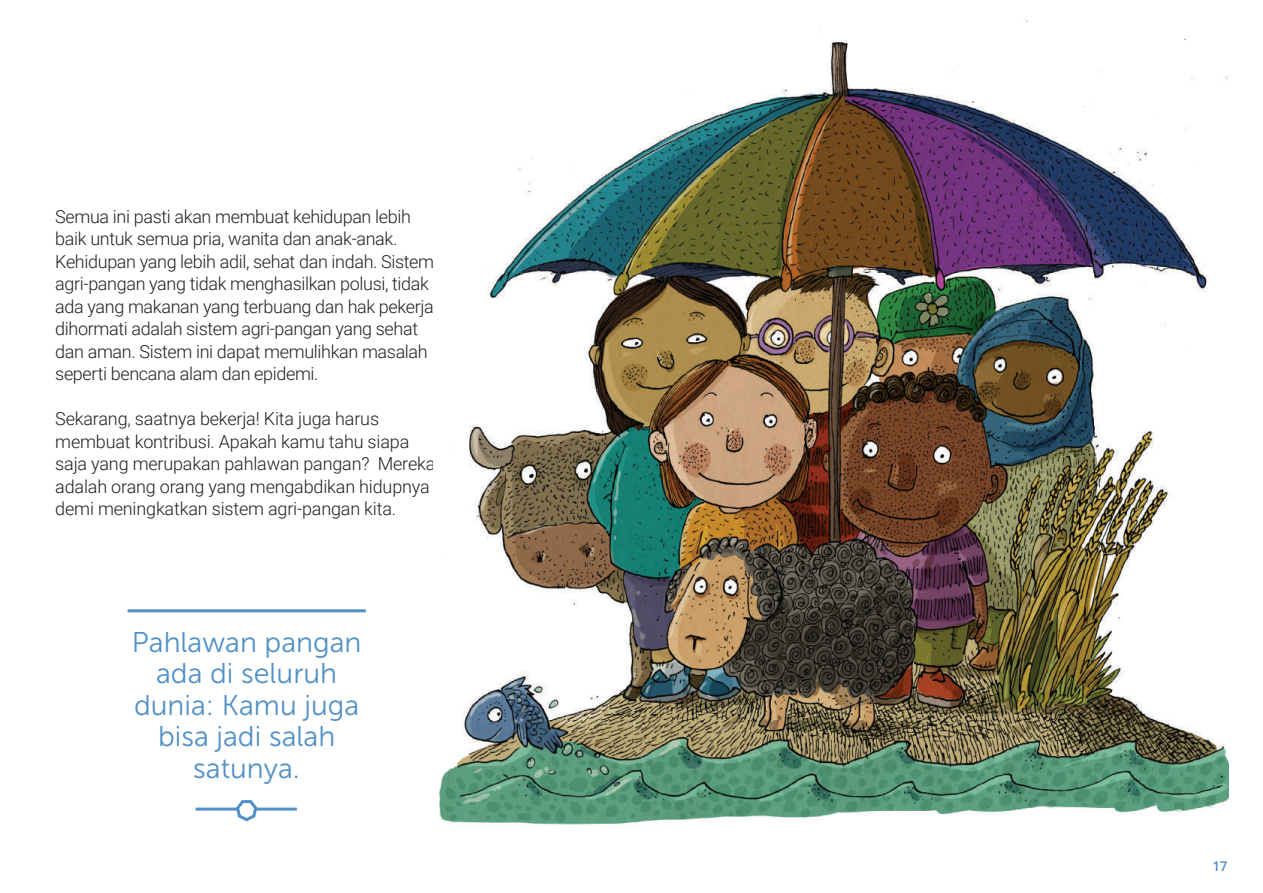
<style>
.page{position:relative;width:1263px;height:893px;background:#fff}
.page>*{position:absolute;margin:0;border:0;box-sizing:border-box;transform-origin:0 0}
.t1{font:28.5px/31.5px "Museo Sans 300";color:#5190c6;text-align:center}
.t2{font:300 18px/22.5px "Roboto";letter-spacing:-.02em;color:#231f20}
.t3{font:600 13.5px "Open Sans";color:#5190c6}
</style>
<div class="page">
<hr style="left:128px;top:609px;width:238px;height:3px;background:#5190c6">
<hr style="left:196px;top:808px;width:101px;height:3px;background:#5190c6">
<svg style="left:234px;top:800px;width:25px;height:22px"></svg>
<img style="left:439px;top:20px;width:790px;height:805px">
<p class="t2" style="left:55px;top:204px;width:380px">Semua ini pasti akan membuat kehidupan lebih baik untuk semua pria, wanita dan anak-anak.<br>Kehidupan yang lebih adil, sehat dan indah. Sistem agri-pangan yang tidak menghasilkan polusi, tidak ada yang makanan yang terbuang dan hak pekerja dihormati adalah sistem agri-pangan yang sehat dan aman. Sistem ini dapat memulihkan masalah seperti bencana alam dan epidemi.</p>
<p class="t2" style="left:55px;top:407px;width:382px">Sekarang, saatnya bekerja! Kita juga harus membuat kontribusi. Apakah kamu tahu siapa saja yang merupakan pahlawan pangan? Mereka adalah orang orang yang mengabdikan hidupnya demi meningkatkan sistem agri-pangan kita.</p>
<h1 class="t1" style="left:132px;top:626px;width:231px">Pahlawan pangan ada di seluruh dunia: Kamu juga bisa jadi salah satunya.</h1>
<p class="t3" style="left:1212px;top:856px;width:17px">17</p>
</div>
